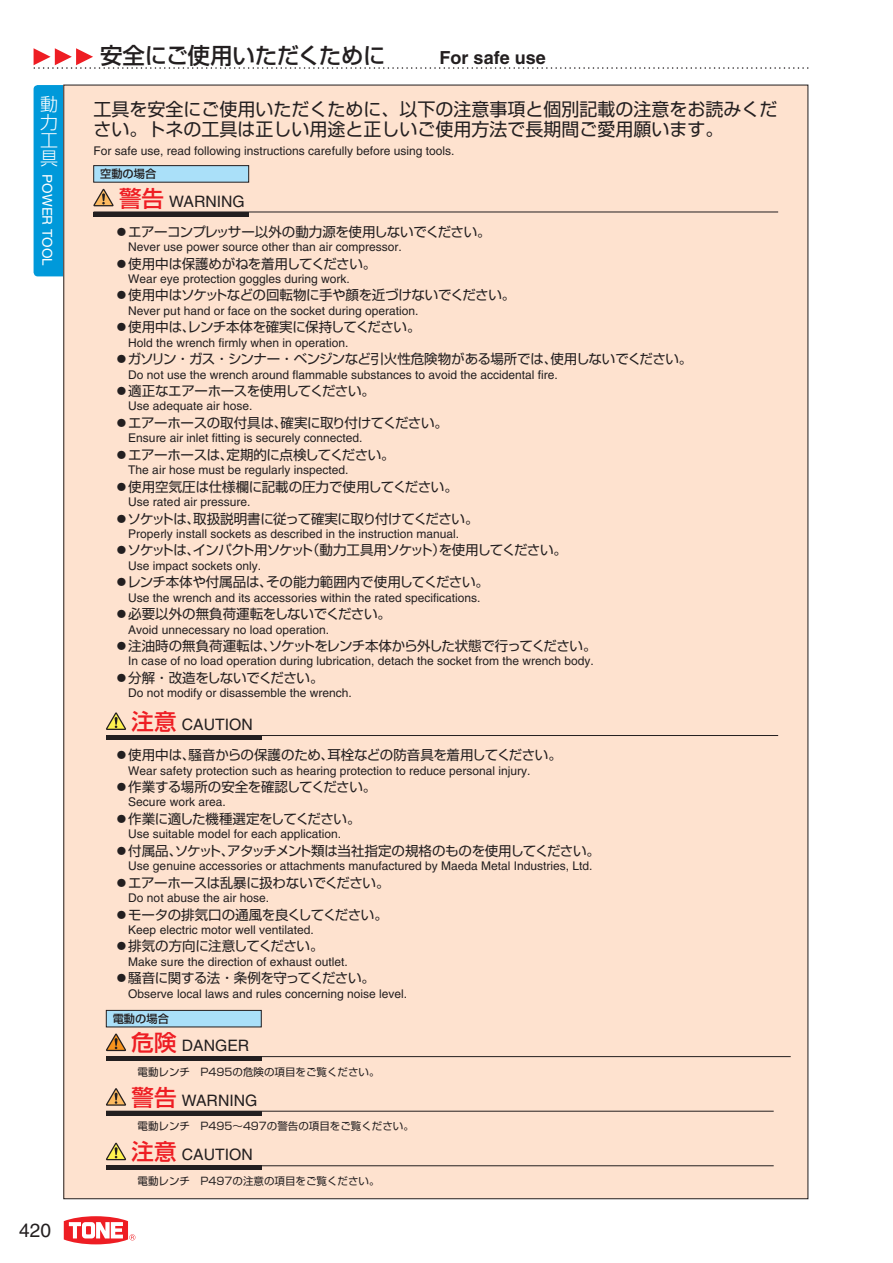
<style>
.page{position:relative;width:893px;height:1263px;background:#fff}
.page>*{position:absolute;margin:0;border:0;box-sizing:border-box;transform-origin:0 0}
.t1{font:22.5px "Shin Go Pro Medium 90 pv RKSJ H";letter-spacing:-.015em;color:#231f20}
.t2{font:19.2px "Helvetica";color:#231f20}
.t3{font:18px/20.2px "Shin Go Pro Regular 90 pv RKSJ H";color:#231f20}
.t4{font:700 18px "Helvetica";color:#231f20}
.t5{font:18px/18px "Shin Go Pro Light 90 pv RKSJ V";color:#fff;text-align:justify}
.t6{font:15.75px "Helvetica";color:#231f20}
.t7{font:13.5px "Shin Go Pro Regular 90 pv RKSJ H";letter-spacing:-.03em;color:#231f20}
.t8{font:13.5px "Shin Go Pro Regular 90 pv RKSJ H";letter-spacing:-.005em;color:#231f20}
.t9{font:13.5px "Shin Go Pro Regular 90 pv RKSJ H";letter-spacing:-.07em;color:#231f20}
.t10{font:13.5px "Helvetica";letter-spacing:.005em;color:#fff}
.t11{font:12px "Helvetica";color:#231f20}
.t12{font:11.25px "Shin Go Pro Medium 90 pv RKSJ H";color:#231f20}
.t13{font:10.5px "Shin Go Pro Regular 90 pv RKSJ H";color:#231f20}
.s1{font-family:"Shin Go Pro Medium 90 pv RKSJ H";font-size:22.5px;color:#ee1d23}
</style>
<div class="page">
<svg style="left:64px;top:1216px;width:71px;height:28px"></svg>
<svg style="left:34px;top:48px;width:774px;height:21px"></svg>
<div style="left:34px;top:85px;width:30px;height:191px;background:#0099da"></div>
<div style="left:64px;top:85px;width:744px;height:1114px;background:#fee2cf"></div>
<svg style="left:106px;top:712px;width:20px;height:18px"></svg>
<hr style="left:106px;top:735px;width:672px;height:1px;background:#231f20">
<div style="left:106px;top:735px;width:155px;height:5px;background:#231f20"></div>
<svg style="left:93px;top:189px;width:21px;height:17px"></svg>
<hr style="left:94px;top:212px;width:684px;height:1px;background:#231f20">
<hr style="left:94px;top:212px;width:155px;height:4px;background:#231f20">
<svg style="left:106px;top:1088px;width:20px;height:18px"></svg>
<hr style="left:106px;top:1111px;width:668px;height:1px;background:#231f20">
<hr style="left:106px;top:1111px;width:155px;height:4px;background:#231f20">
<svg style="left:106px;top:1143px;width:20px;height:17px"></svg>
<hr style="left:106px;top:1165px;width:668px;height:1px;background:#231f20">
<hr style="left:106px;top:1166px;width:155px;height:4px;background:#231f20">
<div style="left:106px;top:1010px;width:155px;height:17px;background:#aae0f9;border:1px solid #231f20"></div>
<div style="left:93px;top:165px;width:156px;height:17px;background:#aae0f9;border:1px solid #231f20"></div>
<svg style="left:106px;top:1033px;width:20px;height:18px"></svg>
<hr style="left:106px;top:1056px;width:685px;height:1px;background:#231f20">
<div style="left:106px;top:1056px;width:155px;height:5px;background:#231f20"></div>
<h3 class="t5" style="left:40px;top:93px;width:19px">動力工具</h3>
<p class="t10" style="left:55px;top:174px;width:93px;rotate:90deg">POWER TOOL</p>
<h2 class="t2" style="left:19px;top:1219px;width:33px">420</h2>
<h1 class="t1" style="left:100px;top:37px;width:287px">安全にご使用いただくために</h1>
<h3 class="t4" style="left:440px;top:46px;width:108px">For safe use</h3>
<h3 class="t3" style="left:94px;top:96px;width:685px">工具を安全にご使用いただくために、以下の注意事項と個別記載の注意をお読みください。トネの工具は正しい用途と正しいご使用方法で長期間ご愛用願います。</h3>
<p class="t11" style="left:94px;top:143px;width:362px">For safe use, read following instructions carefully before using tools.</p>
<p class="t12" style="left:100px;top:165px;width:58px">空動の場合</p>
<h3 class="t6" style="left:119px;top:192px;width:127px"><span class="s1">警告</span> WARNING</h3>
<p class="t7" style="left:115px;top:220px;width:377px">●エアーコンプレッサー以外の動力源を使用しないでください。</p>
<p class="t11" style="left:128px;top:240px;width:275px">Never use power source other than air compressor.</p>
<p class="t7" style="left:115px;top:252px;width:263px">●使用中は保護めがねを着用してください。</p>
<p class="t11" style="left:128px;top:272px;width:223px">Wear eye protection goggles during work.</p>
<p class="t7" style="left:115px;top:284px;width:402px">●使用中はソケットなどの回転物に手や顔を近づけないでください。</p>
<p class="t11" style="left:128px;top:304px;width:292px">Never put hand or face on the socket during operation.</p>
<p class="t7" style="left:115px;top:316px;width:307px">●使用中は、レンチ本体を確実に保持してください。</p>
<p class="t11" style="left:128px;top:335px;width:222px">Hold the wrench firmly when in operation.</p>
<p class="t7" style="left:115px;top:348px;width:579px">●ガソリン・ガス・シンナー・ベンジンなど引火性危険物がある場所では、使用しないでください。</p>
<p class="t11" style="left:128px;top:367px;width:431px">Do not use the wrench around flammable substances to avoid the accidental fire.</p>
<p class="t7" style="left:115px;top:380px;width:262px">●適正なエアーホースを使用してください。</p>
<p class="t11" style="left:128px;top:399px;width:126px">Use adequate air hose.</p>
<p class="t7" style="left:115px;top:412px;width:335px">●エアーホースの取付具は、確実に取り付けてください。</p>
<p class="t11" style="left:128px;top:431px;width:236px">Ensure air inlet fitting is securely connected.</p>
<p class="t7" style="left:115px;top:443px;width:281px">●エアーホースは、定期的に点検してください。</p>
<p class="t11" style="left:128px;top:463px;width:222px">The air hose must be regularly inspected.</p>
<p class="t8" style="left:115px;top:475px;width:345px">●使用空気圧は仕様欄に記載の圧力で使用してください。</p>
<p class="t11" style="left:128px;top:495px;width:124px">Use rated air pressure.</p>
<p class="t7" style="left:115px;top:507px;width:365px">●ソケットは、取扱説明書に従って確実に取り付けてください。</p>
<p class="t11" style="left:128px;top:527px;width:332px">Properly install sockets as described in the instruction manual.</p>
<p class="t9" style="left:115px;top:539px;width:454px">●ソケットは、インパクト用ソケット（動力工具用ソケット）を使用してください。</p>
<p class="t11" style="left:128px;top:559px;width:134px">Use impact sockets only.</p>
<p class="t8" style="left:115px;top:571px;width:376px">●レンチ本体や付属品は、その能力範囲内で使用してください。</p>
<p class="t11" style="left:128px;top:590px;width:354px">Use the wrench and its accessories within the rated specifications.</p>
<p class="t8" style="left:115px;top:603px;width:278px">●必要以外の無負荷運転をしないでください。</p>
<p class="t11" style="left:128px;top:622px;width:202px">Avoid unnecessary no load operation.</p>
<p class="t7" style="left:115px;top:635px;width:483px">●注油時の無負荷運転は、ソケットをレンチ本体から外した状態で行ってください。</p>
<p class="t11" style="left:128px;top:654px;width:467px">In case of no load operation during lubrication, detach the socket from the wrench body.</p>
<p class="t7" style="left:115px;top:667px;width:210px">●分解・改造をしないでください。</p>
<p class="t11" style="left:128px;top:686px;width:225px">Do not modify or disassemble the wrench.</p>
<h3 class="t6" style="left:132px;top:715px;width:123px"><span class="s1">注意</span> CAUTION</h3>
<p class="t7" style="left:115px;top:744px;width:442px">●使用中は、騒音からの保護のため、耳栓などの防音具を着用してください｡</p>
<p class="t11" style="left:128px;top:763px;width:404px">Wear safety protection such as hearing protection to reduce personal injury.</p>
<p class="t7" style="left:115px;top:776px;width:263px">●作業する場所の安全を確認してください。</p>
<p class="t11" style="left:128px;top:795px;width:99px">Secure work area.</p>
<p class="t7" style="left:115px;top:808px;width:247px">●作業に適した機種選定をしてください。</p>
<p class="t11" style="left:128px;top:827px;width:214px">Use suitable model for each application.</p>
<p class="t7" style="left:115px;top:839px;width:487px">●付属品、ソケット、アタッチメント類は当社指定の規格のものを使用してください。</p>
<p class="t11" style="left:128px;top:859px;width:466px">Use genuine accessories or attachments manufactured by Maeda Metal Industries, Ltd.</p>
<p class="t7" style="left:115px;top:871px;width:276px">●エアーホースは乱暴に扱わないでください。</p>
<p class="t11" style="left:128px;top:891px;width:142px">Do not abuse the air hose.</p>
<p class="t7" style="left:115px;top:903px;width:274px">●モータの排気口の通風を良くしてください。</p>
<p class="t11" style="left:128px;top:923px;width:187px">Keep electric motor well ventilated.</p>
<p class="t7" style="left:115px;top:935px;width:210px">●排気の方向に注意してください。</p>
<p class="t11" style="left:128px;top:955px;width:221px">Make sure the direction of exhaust outlet.</p>
<p class="t7" style="left:115px;top:967px;width:255px">●騒音に関する法・条例を守ってください｡</p>
<p class="t11" style="left:128px;top:986px;width:280px">Observe local laws and rules concerning noise level.</p>
<h3 class="t6" style="left:132px;top:1036px;width:119px"><span class="s1">危険</span> DANGER</h3>
<p class="t12" style="left:113px;top:1009px;width:58px">電動の場合</p>
<p class="t13" style="left:138px;top:1063px;width:243px">電動レンチ　P495の危険の項目をご覧ください。</p>
<h3 class="t6" style="left:132px;top:1091px;width:127px"><span class="s1">警告</span> WARNING</h3>
<h3 class="t6" style="left:132px;top:1146px;width:123px"><span class="s1">注意</span> CAUTION</h3>
<p class="t13" style="left:138px;top:1118px;width:278px">電動レンチ　P495～497の警告の項目をご覧ください。</p>
<p class="t13" style="left:138px;top:1172px;width:243px">電動レンチ　P497の注意の項目をご覧ください。</p>
</div>
